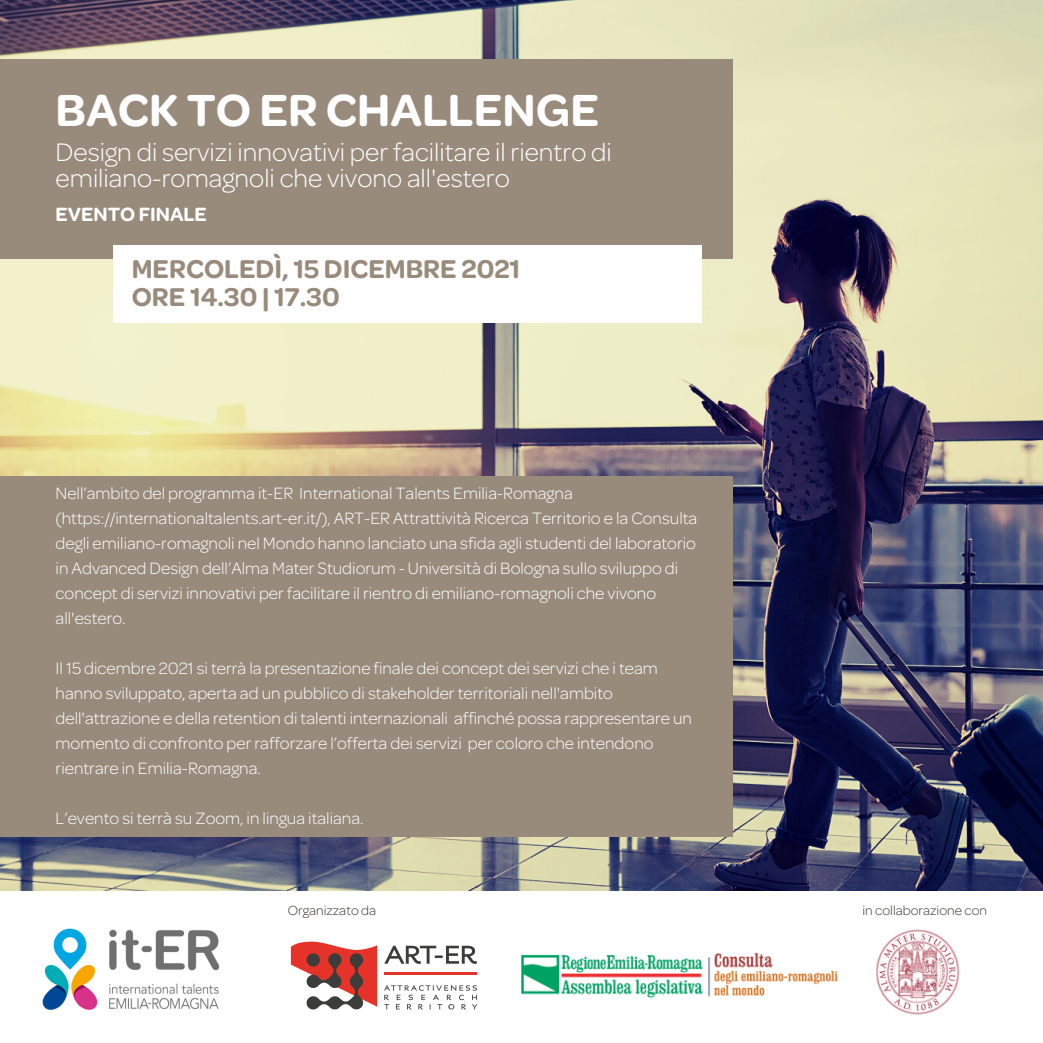
<style>
.page{position:relative;width:1043px;height:1043px;background:#fff}
.page>*{position:absolute;margin:0;border:0;box-sizing:border-box;transform-origin:0 0}
.t1{font:600 47.95px "Omnes";color:#fff}
.t2{font:600 27.47px "Omnes";color:#988b7c}
.t3{font:300 26.95px/26.2px "Omnes";color:#fff}
.t4{font:600 20.47px "Omnes";color:#fff}
.t5{font:300 17.5px/25px "Omnes";color:#fff}
.t6{font:300 14px "Omnes";color:#3d3935}
</style>
<div class="page">
<img style="left:0;top:0;width:1042px;height:890px">
<div style="left:0;top:476px;width:732px;height:360px;background:#988b7c"></div>
<div style="left:0;top:59px;width:732px;height:200px;background:#988b7c"></div>
<div style="left:113px;top:245px;width:589px;height:77px;background:#fff"></div>
<img style="left:876px;top:929px;width:84px;height:84px">
<svg style="left:384px;top:945px;width:93px;height:18px"></svg>
<svg style="left:291px;top:941px;width:86px;height:68px"></svg>
<hr style="left:384px;top:972px;width:93px;height:2px;background:#e63329">
<svg style="left:384px;top:985px;width:93px;height:24px"></svg>
<img style="left:42px;top:928px;width:178px;height:82px">
<img style="left:521px;top:952px;width:317px;height:46px">
<p class="t1" style="left:56px;top:93px;width:545px">BACK TO ER CHALLENGE</p>
<p class="t3" style="left:56px;top:142px;width:557px">Design di servizi innovativi per facilitare il rientro di emiliano-romagnoli che vivono all'estero</p>
<p class="t4" style="left:56px;top:206px;width:153px">EVENTO FINALE</p>
<p class="t2" style="left:132px;top:259px;width:390px">MERCOLEDÌ, 15 DICEMBRE 2021</p>
<p class="t2" style="left:132px;top:286px;width:209px">ORE 14.30 | 17.30</p>
<p class="t5" style="left:56px;top:483px;width:643px">Nell’ambito del programma it-ER International Talents Emilia-Romagna (https://internationaltalents.art-er.it/), ART-ER Attrattività Ricerca Territorio e la Consulta degli emiliano-romagnoli nel Mondo hanno lanciato una sfida agli studenti del laboratorio in Advanced Design dell’Alma Mater Studiorum - Università di Bologna sullo sviluppo di concept di servizi innovativi per facilitare il rientro di emiliano-romagnoli che vivono all'estero.</p>
<p class="t5" style="left:56px;top:657px;width:637px">Il 15 dicembre 2021 si terrà la presentazione finale dei concept dei servizi che i team hanno sviluppato, aperta ad un pubblico di stakeholder territoriali nell'ambito dell'attrazione e della retention di talenti internazionali affinché possa rappresentare un momento di confronto per rafforzare l’offerta dei servizi per coloro che intendono rientrare in Emilia-Romagna.</p>
<p class="t5" style="left:56px;top:807px;width:309px">L’evento si terrà su Zoom, in lingua italiana.</p>
<p class="t6" style="left:288px;top:905px;width:90px">Organizzato da</p>
<p class="t6" style="left:862px;top:904px;width:126px">in collaborazione con</p>
</div>
